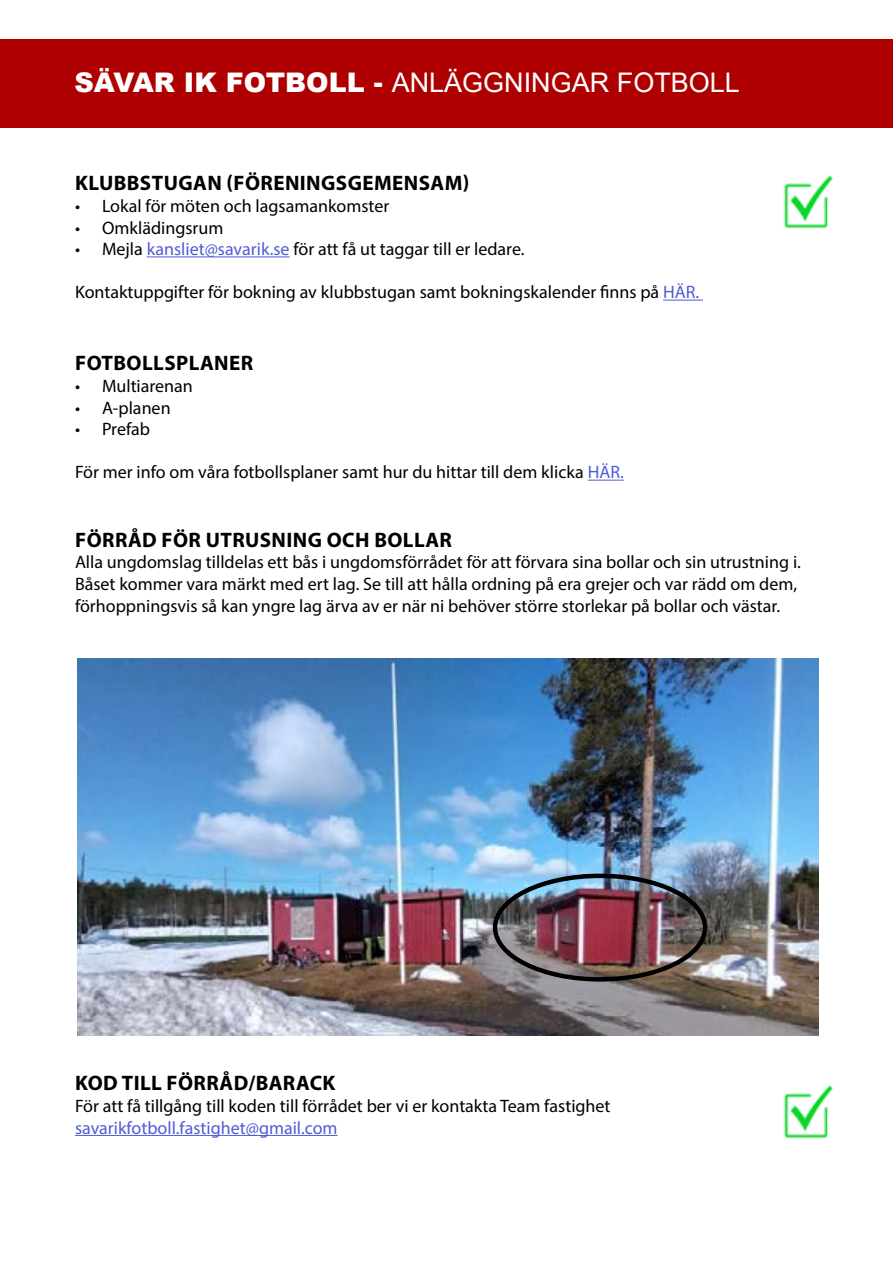
<style>
.page{position:relative;width:893px;height:1263px;background:#fff}
.page>*{position:absolute;margin:0;border:0;box-sizing:border-box;transform-origin:0 0}
.t1{font:27px "Arial";color:#fff}
.t2{font:700 21px "Myriad Pro";letter-spacing:.02em;color:#000}
.t3{font:18px/21.6px "Myriad Pro";color:#000}
.t4{font:18px "Myriad Pro";color:#4f5cd6}
.s1{font-weight:900}
.s2{color:#4f5cd6}
</style>
<div class="page">
<div style="left:0;top:39px;width:893px;height:89px;background:#ae0000"></div>
<hr style="left:147px;top:256px;width:143px;height:1px;background:#4f5cd6">
<hr style="left:663px;top:300px;width:40px;height:1px;background:#4f5cd6">
<hr style="left:588px;top:480px;width:36px;height:1px;background:#4f5cd6">
<hr style="left:75px;top:1135px;width:263px;height:1px;background:#4f5cd6">
<img style="left:77px;top:658px;width:741px;height:377px">
<div style="left:493px;top:873px;width:214px;height:108px;border:4px solid #000;border-radius:50%"></div>
<img style="left:783px;top:175px;width:51px;height:54px">
<img style="left:783px;top:1085px;width:51px;height:54px">
<h1 class="t1" style="left:74px;top:64px;width:667px"><span class="s1">SÄVAR IK FOTBOLL -</span> ANLÄGGNINGAR FOTBOLL</h1>
<p class="t2" style="left:75px;top:170px;width:396px">KLUBBSTUGAN (FÖRENINGSGEMENSAM)</p>
<p class="t3" style="left:75px;top:195px;width:316px">• Lokal för möten och lagsamankomster</p>
<p class="t3" style="left:75px;top:216px;width:150px">• Omklädingsrum</p>
<p class="t3" style="left:75px;top:238px;width:451px">• Mejla <span class="s2">kansliet@savarik.se</span> för att få ut taggar till er ledare.</p>
<p class="t3" style="left:75px;top:281px;width:626px">Kontaktuppgifter för bokning av klubbstugan samt bokningskalender finns på <span class="s2">HÄR.</span></p>
<p class="t2" style="left:75px;top:350px;width:180px">FOTBOLLSPLANER</p>
<p class="t3" style="left:75px;top:375px;width:119px">• Multiarenan</p>
<p class="t3" style="left:75px;top:396px;width:97px">• A-planen</p>
<p class="t3" style="left:75px;top:418px;width:77px">• Prefab</p>
<p class="t3" style="left:75px;top:461px;width:550px">För mer info om våra fotbollsplaner samt hur du hittar till dem klicka <span class="s2">HÄR.</span></p>
<p class="t2" style="left:75px;top:526px;width:378px">FÖRRÅD FÖR UTRUSNING OCH BOLLAR</p>
<p class="t3" style="left:75px;top:551px;width:727px">Alla ungdomslag tilldelas ett bås i ungdomsförrådet för att förvara sina bollar och sin utrustning i.<br>Båset kommer vara märkt med ert lag. Se till att hålla ordning på era grejer och var rädd om dem, förhoppningsvis så kan yngre lag ärva av er när ni behöver större storlekar på bollar och västar.</p>
<p class="t2" style="left:75px;top:1070px;width:262px">KOD TILL FÖRRÅD/BARACK</p>
<p class="t3" style="left:75px;top:1095px;width:537px">För att få tillgång till koden till förrådet ber vi er kontakta Team fastighet</p>
<p class="t4" style="left:75px;top:1116px;width:264px">savarikfotboll.fastighet@gmail.com</p>
</div>
